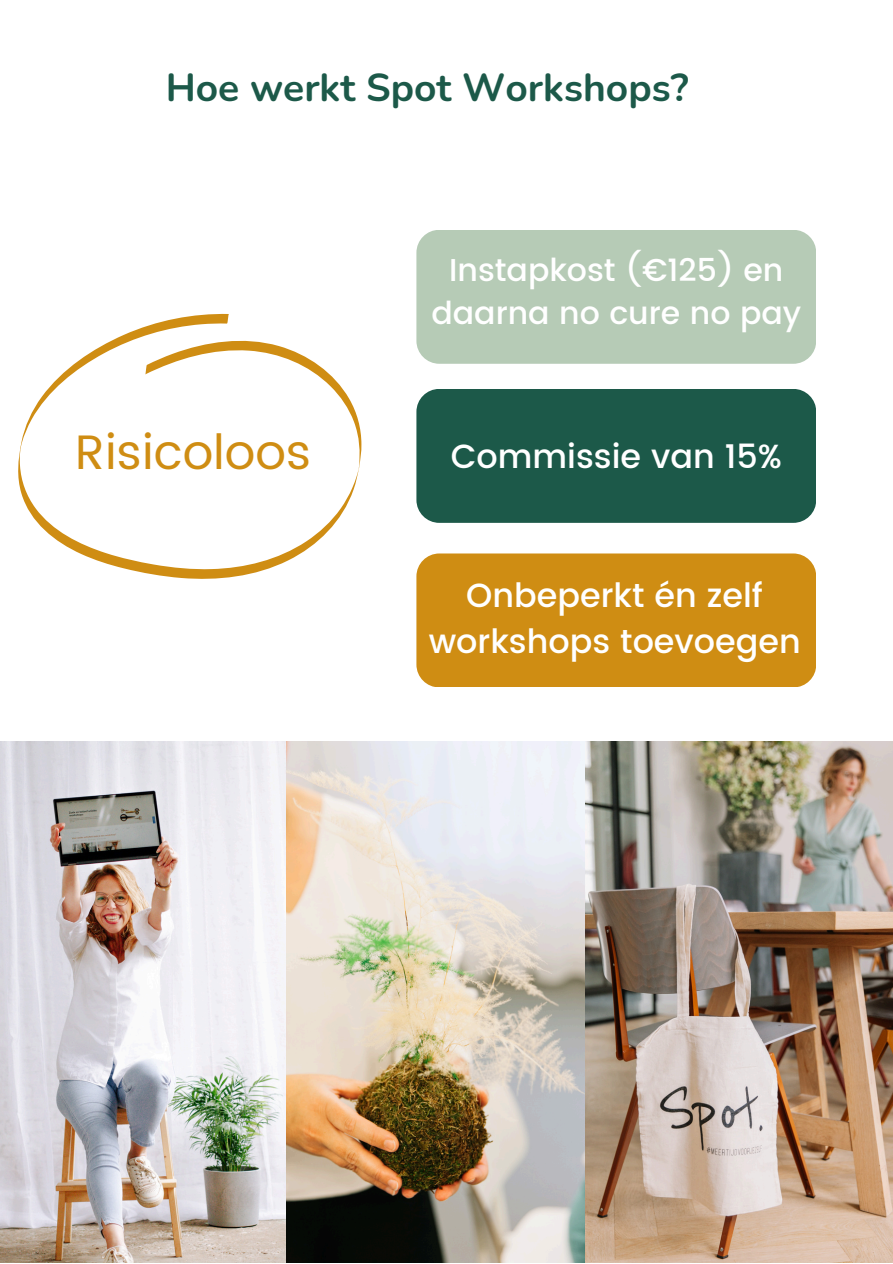
<style>
.page{position:relative;width:893px;height:1264px;background:#fff}
.page>*{position:absolute;margin:0;border:0;box-sizing:border-box;transform-origin:0 0}
.t1{font:48.3px "Poppins";color:#cf8d13}
.t2{font:700 39px "Nunito";color:#1c5949}
.t3{font:500 33.45px/46px "Poppins";color:#fff;text-align:center}
.t4{font:500 31.5px/43.5px "Poppins";color:#fff;text-align:center}
</style>
<div class="page">
<img style="left:0;top:741px;width:892px;height:521px">
<svg style="left:18px;top:313px;width:343px;height:266px"></svg>
<div style="left:416px;top:230px;width:400px;height:133px;background:#b6cbb6;border-radius:23px"></div>
<div style="left:416px;top:389px;width:400px;height:133px;background:#1c5949;border-radius:23px"></div>
<div style="left:416px;top:553px;width:400px;height:134px;background:#cf8d13;border-radius:23px"></div>
<p class="t2" style="left:166px;top:59px;width:524px">Hoe werkt Spot Workshops?</p>
<h1 class="t1" style="left:75px;top:417px;width:238px">Risicoloos</h1>
<p class="t4" style="left:431px;top:249px;width:371px">Instapkost (€125) en daarna no cure no pay</p>
<p class="t3" style="left:450px;top:434px;width:333px">Commissie van 15%</p>
<p class="t3" style="left:428px;top:573px;width:373px">Onbeperkt én zelf workshops toevoegen</p>
</div>
